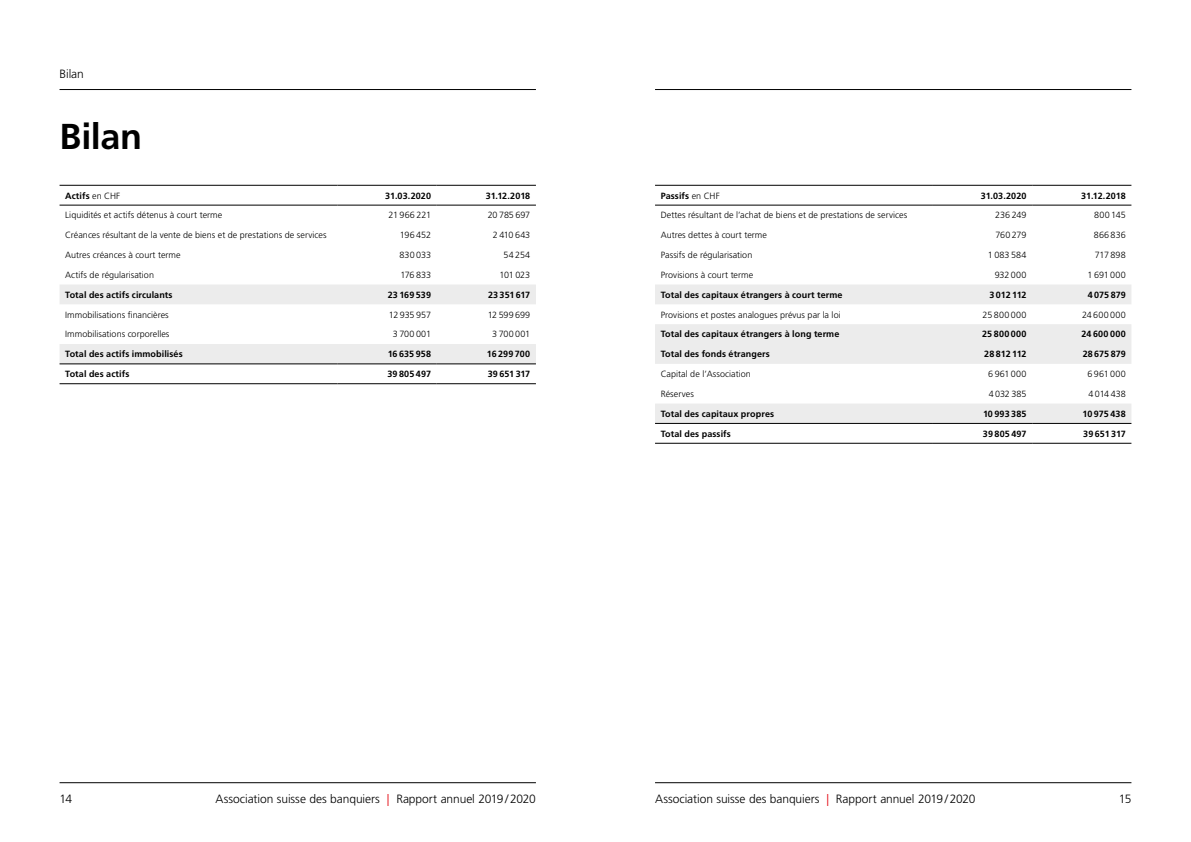
<style>
.page{position:relative;width:1191px;height:842px;background:#fff}
.page>*{position:absolute;margin:0;border:0;box-sizing:border-box;transform-origin:0 0}
.HEAD{font:700 36px "Frutiger LT Std";letter-spacing:-.01em;color:#000}
._09a___Page_Header{font:300 12px "Frutiger LT Std";letter-spacing:-.005em;color:#000}
.TABLE__BODY{font:300 9px "Frutiger LT Std";letter-spacing:.005em;color:#000}
.TABLE__BODY-2{font:700 9px "Frutiger LT Std";letter-spacing:.01em;color:#000}
.TABLE_BODY{font:300 9px "Frutiger LT Std";letter-spacing:.005em;color:#000}
._07d___Table_Body_Bo{font:700 9px "Frutiger LT Std";color:#000}
.s1{font-weight:300}
.s2{color:#e3000b}
</style>
<div class="page">
<svg style="left:60px;top:285px;width:476px;height:79px"></svg>
<hr style="left:60px;top:185px;width:277px;height:1px;background:#000">
<hr style="left:337px;top:185px;width:100px;height:1px;background:#000">
<hr style="left:437px;top:185px;width:99px;height:1px;background:#000">
<hr style="left:60px;top:205px;width:277px;height:1px;background:#000">
<hr style="left:337px;top:205px;width:100px;height:1px;background:#000">
<hr style="left:437px;top:205px;width:99px;height:1px;background:#000">
<hr style="left:60px;top:383px;width:277px;height:1px;background:#000">
<hr style="left:337px;top:383px;width:100px;height:1px;background:#000">
<hr style="left:437px;top:383px;width:99px;height:1px;background:#000">
<hr style="left:60px;top:364px;width:277px;height:1px;background:#000">
<hr style="left:337px;top:364px;width:100px;height:1px;background:#000">
<hr style="left:437px;top:364px;width:99px;height:1px;background:#000">
<svg style="left:655px;top:285px;width:476px;height:138px;fill:#ececec"></svg>
<hr style="left:655px;top:185px;width:278px;height:1px;background:#000">
<hr style="left:933px;top:185px;width:99px;height:1px;background:#000">
<hr style="left:1032px;top:185px;width:99px;height:1px;background:#000">
<hr style="left:655px;top:205px;width:278px;height:1px;background:#000">
<hr style="left:933px;top:205px;width:99px;height:1px;background:#000">
<hr style="left:1032px;top:205px;width:99px;height:1px;background:#000">
<hr style="left:655px;top:443px;width:278px;height:1px;background:#000">
<hr style="left:933px;top:443px;width:99px;height:1px;background:#000">
<hr style="left:1032px;top:443px;width:99px;height:1px;background:#000">
<hr style="left:655px;top:423px;width:278px;height:1px;background:#000">
<hr style="left:933px;top:423px;width:99px;height:1px;background:#000">
<hr style="left:1032px;top:423px;width:99px;height:1px;background:#000">
<hr style="left:655px;top:89px;width:476px;height:1px;background:#000">
<hr style="left:655px;top:782px;width:476px;height:1px;background:#000">
<hr style="left:60px;top:782px;width:476px;height:1px;background:#000">
<hr style="left:60px;top:89px;width:476px;height:1px;background:#000">
<p class="_09a___Page_Header" style="left:60px;top:67px;width:26px">Bilan</p>
<p class="HEAD" style="left:60px;top:116px;width:84px">Bilan</p>
<p class="TABLE__BODY-2" style="left:65px;top:190px;width:56px">Actifs <span class="s1">en CHF</span></p>
<p class="_07d___Table_Body_Bo" style="left:385px;top:190px;width:47px">31.03.2020</p>
<p class="_07d___Table_Body_Bo" style="left:486px;top:190px;width:46px">31.12.2018</p>
<p class="TABLE_BODY" style="left:65px;top:210px;width:159px">Liquidités et actifs détenus à court terme</p>
<p class="TABLE__BODY" style="left:388px;top:210px;width:44px">21 966 221</p>
<p class="TABLE__BODY" style="left:488px;top:210px;width:44px">20 785 697</p>
<p class="TABLE_BODY" style="left:65px;top:230px;width:263px">Créances résultant de la vente de biens et de prestations de services</p>
<p class="TABLE__BODY" style="left:400px;top:230px;width:33px">196 452</p>
<p class="TABLE__BODY" style="left:493px;top:230px;width:39px">2 410 643</p>
<p class="TABLE_BODY" style="left:65px;top:250px;width:117px">Autres créances à court terme</p>
<p class="TABLE__BODY" style="left:399px;top:250px;width:33px">830 033</p>
<p class="TABLE__BODY" style="left:503px;top:250px;width:28px">54 254</p>
<p class="TABLE_BODY" style="left:65px;top:270px;width:90px">Actifs de régularisation</p>
<p class="TABLE__BODY" style="left:400px;top:270px;width:32px">176 833</p>
<p class="TABLE__BODY" style="left:499px;top:270px;width:32px">101 023</p>
<p class="TABLE__BODY-2" style="left:65px;top:289px;width:109px">Total des actifs circulants</p>
<p class="TABLE__BODY-2" style="left:388px;top:289px;width:45px">23 169 539</p>
<p class="TABLE__BODY-2" style="left:488px;top:289px;width:44px">23 351 617</p>
<p class="TABLE__BODY" style="left:65px;top:309px;width:105px">Immobilisations financières</p>
<p class="TABLE__BODY" style="left:389px;top:309px;width:44px">12 935 957</p>
<p class="TABLE__BODY" style="left:488px;top:309px;width:44px">12 599 699</p>
<p class="TABLE__BODY" style="left:65px;top:329px;width:106px">Immobilisations corporelles</p>
<p class="TABLE__BODY" style="left:393px;top:329px;width:40px">3 700 001</p>
<p class="TABLE__BODY" style="left:492px;top:329px;width:40px">3 700 001</p>
<p class="TABLE__BODY-2" style="left:65px;top:349px;width:119px">Total des actifs immobilisés</p>
<p class="TABLE__BODY-2" style="left:388px;top:349px;width:45px">16 635 958</p>
<p class="TABLE__BODY-2" style="left:487px;top:349px;width:45px">16 299 700</p>
<p class="TABLE__BODY-2" style="left:65px;top:369px;width:66px">Total des actifs</p>
<p class="TABLE__BODY-2" style="left:387px;top:369px;width:45px">39 805 497</p>
<p class="TABLE__BODY-2" style="left:488px;top:369px;width:44px">39 651 317</p>
<p class="TABLE__BODY-2" style="left:660px;top:190px;width:60px">Passifs <span class="s1">en CHF</span></p>
<p class="_07d___Table_Body_Bo" style="left:980px;top:190px;width:47px">31.03.2020</p>
<p class="_07d___Table_Body_Bo" style="left:1081px;top:190px;width:46px">31.12.2018</p>
<p class="TABLE__BODY" style="left:660px;top:210px;width:248px">Dettes résultant de l’achat de biens et de prestations de services</p>
<p class="TABLE__BODY" style="left:995px;top:210px;width:33px">236 249</p>
<p class="TABLE__BODY" style="left:1094px;top:210px;width:33px">800 145</p>
<p class="TABLE__BODY" style="left:660px;top:230px;width:108px">Autres dettes à court terme</p>
<p class="TABLE__BODY" style="left:995px;top:230px;width:33px">760 279</p>
<p class="TABLE__BODY" style="left:1093px;top:230px;width:33px">866 836</p>
<p class="TABLE__BODY" style="left:660px;top:250px;width:93px">Passifs de régularisation</p>
<p class="TABLE__BODY" style="left:988px;top:250px;width:40px">1 083 584</p>
<p class="TABLE__BODY" style="left:1095px;top:250px;width:32px">717 898</p>
<p class="TABLE__BODY" style="left:660px;top:270px;width:94px">Provisions à court terme</p>
<p class="TABLE__BODY" style="left:994px;top:270px;width:33px">932 000</p>
<p class="TABLE__BODY" style="left:1087px;top:270px;width:40px">1 691 000</p>
<p class="TABLE__BODY-2" style="left:660px;top:289px;width:183px">Total des capitaux étrangers à court terme</p>
<p class="TABLE__BODY-2" style="left:989px;top:289px;width:39px">3 012 112</p>
<p class="TABLE__BODY-2" style="left:1087px;top:289px;width:39px">4 075 879</p>
<p class="TABLE__BODY" style="left:660px;top:309px;width:181px">Provisions et postes analogues prévus par la loi</p>
<p class="TABLE__BODY" style="left:982px;top:309px;width:45px">25 800 000</p>
<p class="TABLE__BODY" style="left:1082px;top:309px;width:45px">24 600 000</p>
<p class="TABLE__BODY-2" style="left:660px;top:329px;width:180px">Total des capitaux étrangers à long terme</p>
<p class="TABLE__BODY-2" style="left:982px;top:329px;width:46px">25 800 000</p>
<p class="TABLE__BODY-2" style="left:1081px;top:329px;width:46px">24 600 000</p>
<p class="TABLE__BODY-2" style="left:660px;top:349px;width:111px">Total des fonds étrangers</p>
<p class="TABLE__BODY-2" style="left:984px;top:349px;width:44px">28 812 112</p>
<p class="TABLE__BODY-2" style="left:1082px;top:349px;width:45px">28 675 879</p>
<p class="TABLE__BODY" style="left:660px;top:369px;width:92px">Capital de l’Association</p>
<p class="TABLE__BODY" style="left:988px;top:369px;width:40px">6 961 000</p>
<p class="TABLE__BODY" style="left:1087px;top:369px;width:40px">6 961 000</p>
<p class="TABLE__BODY" style="left:660px;top:389px;width:35px">Réserves</p>
<p class="TABLE__BODY" style="left:988px;top:389px;width:39px">4 032 385</p>
<p class="TABLE__BODY" style="left:1088px;top:389px;width:39px">4 014 438</p>
<p class="TABLE__BODY-2" style="left:660px;top:408px;width:115px">Total des capitaux propres</p>
<p class="TABLE__BODY-2" style="left:983px;top:408px;width:45px">10 993 385</p>
<p class="TABLE__BODY-2" style="left:1082px;top:408px;width:45px">10 975 438</p>
<p class="TABLE__BODY-2" style="left:660px;top:428px;width:72px">Total des passifs</p>
<p class="TABLE__BODY-2" style="left:983px;top:428px;width:45px">39 805 497</p>
<p class="TABLE__BODY-2" style="left:1083px;top:428px;width:44px">39 651 317</p>
<h2 class="_09a___Page_Header" style="left:60px;top:792px;width:14px">14</h2>
<h2 class="_09a___Page_Header" style="left:215px;top:792px;width:322px">Association suisse des banquiers <span class="s2">|</span> Rapport annuel 2019/2020</h2>
<h2 class="_09a___Page_Header" style="left:655px;top:792px;width:322px">Association suisse des banquiers <span class="s2">|</span> Rapport annuel 2019/2020</h2>
<h2 class="_09a___Page_Header" style="left:1119px;top:792px;width:14px">15</h2>
</div>
